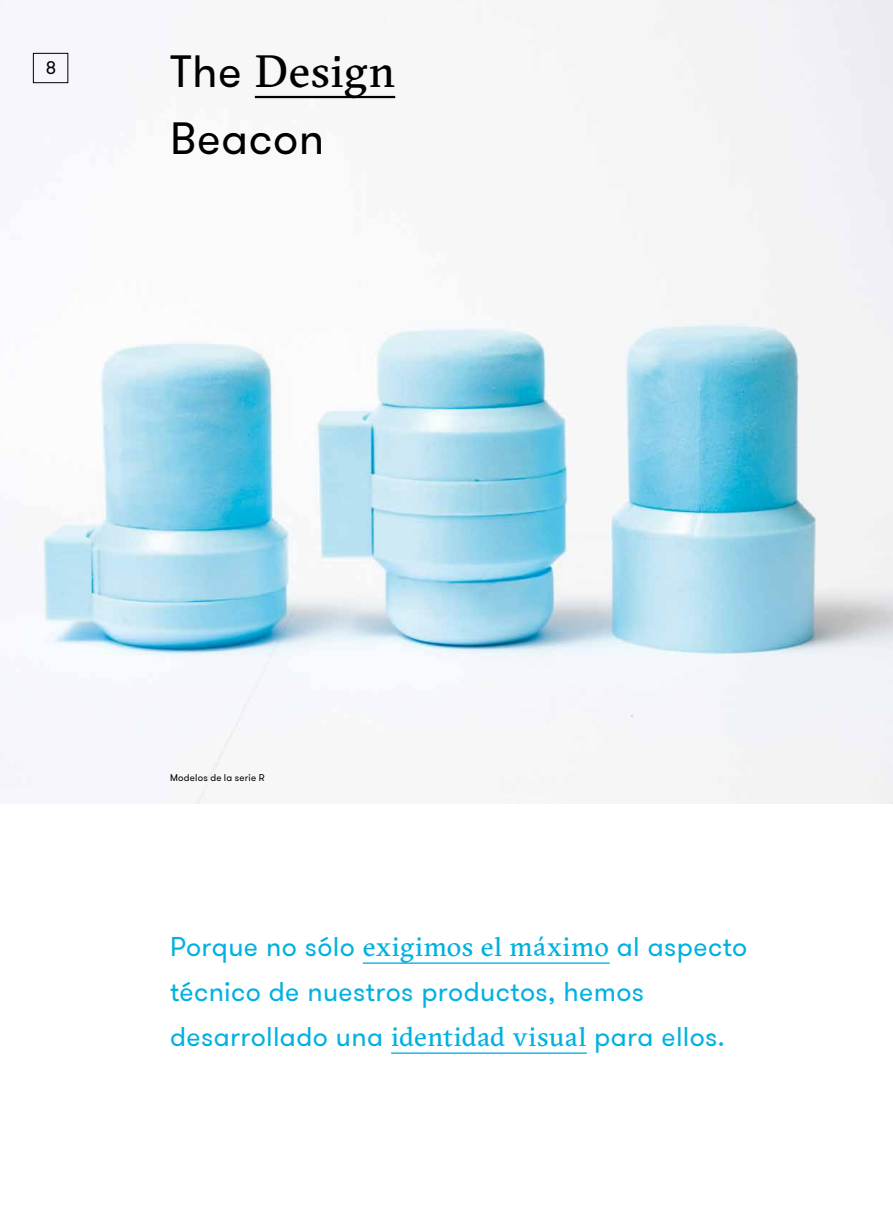
<style>
.page{position:relative;width:893px;height:1212px;background:#fff}
.page>*{position:absolute;margin:0;border:0;box-sizing:border-box;transform-origin:0 0}
.t1{font:45px "GT Sectra";letter-spacing:.015em;color:#000}
.t2{font:45px "GT Walsheim Pro";letter-spacing:.01em;color:#000}
.t3{font:27px/45px "GT Walsheim Pro";letter-spacing:.015em;color:#00b1e0}
.t4{font:18px "GT Walsheim Pro";color:#000}
.t5{font:9.75px "GT Walsheim Pro";letter-spacing:.02em;color:#000}
.s1{font-family:"GT Walsheim Pro"}
.s2{font-family:"GT Sectra"}
</style>
<div class="page">
<img style="left:0;top:0;width:893px;height:804px">
<div style="left:33px;top:53px;width:35px;height:30px;border:1px solid #000"></div>
<hr style="left:255px;top:96px;width:140px;height:2px;background:#000">
<hr style="left:363px;top:962px;width:247px;height:2px;background:#00b1e0">
<hr style="left:391px;top:1052px;width:196px;height:2px;background:#00b1e0">
<p class="t4" style="left:46px;top:57px;width:12px">8</p>
<h1 class="t1" style="left:170px;top:43px;width:227px"><span class="s1">The</span> Design</h1>
<h1 class="t2" style="left:170px;top:110px;width:156px">Beacon</h1>
<p class="t5" style="left:170px;top:772px;width:96px">Modelos de la serie R</p>
<p class="t3" style="left:170px;top:925px;width:579px">Porque no sólo <span class="s2">exigimos el máximo</span> al aspecto técnico de nuestros productos, hemos desarrollado una <span class="s2">identidad visual</span> para ellos.</p>
</div>
